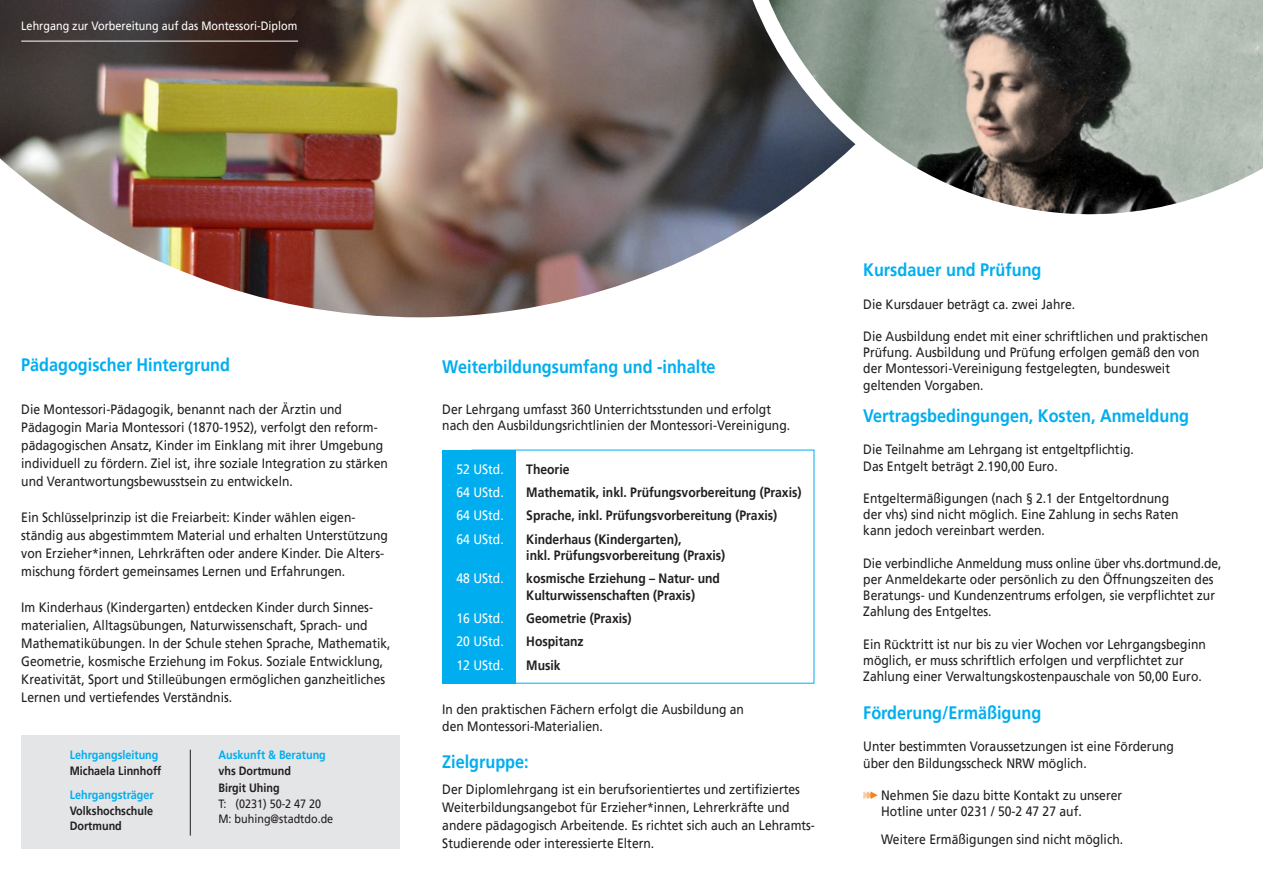
<style>
.page{position:relative;width:1263px;height:893px;background:#fff}
.page>*{position:absolute;margin:0;border:0;box-sizing:border-box;transform-origin:0 0}
.t1{font:700 18px "Frutiger LT Pro";color:#00aeef;scale:.9 1}
.t2{font:13.5px/18px "Frutiger LT Pro";color:#231f20;scale:.9 1}
.t3{font:700 13.5px/16.2px "Frutiger LT Pro";color:#231f20;scale:.9 1}
.t4{font:13.5px "Frutiger LT Pro";color:#fff;scale:.9 1}
.t5{font:700 12px/14.4px "Frutiger LT Pro";color:#231f20;scale:.9 1}
.t6{font:700 12px "Frutiger LT Pro";color:#00aeef;scale:.9 1}
.t7{font:12px "Frutiger LT Pro";color:#fff;scale:.9 1}
.t8{font:12px/14.4px "Frutiger LT Pro";color:#231f20;scale:.9 1}
</style>
<div class="page">
<div style="left:21px;top:735px;width:379px;height:113px;background:#e4e5e7"></div>
<svg style="left:863px;top:791px;width:15px;height:8px"></svg>
<img style="left:0;top:0;width:763px;height:317px">
<img style="left:769px;top:0;width:494px;height:215px">
<div style="left:442px;top:450px;width:73px;height:234px;background:#00aeef"></div>
<div style="left:472px;top:450px;width:342px;height:234px;border:1px solid #00aeef"></div>
<hr style="left:21px;top:41px;width:277px;height:1px;background:#fff">
<hr style="left:190px;top:750px;width:1px;height:86px;background:#231f20">
<p class="t7" style="left:21px;top:19px;width:308px">Lehrgang zur Vorbereitung auf das Montessori-Diplom</p>
<h1 class="t1" style="left:21px;top:354px;width:234px">Pädagogischer Hintergrund</h1>
<p class="t2" style="left:21px;top:401px;width:409px">Die Montessori-Pädagogik, benannt nach der Ärztin und Pädagogin Maria Montessori (1870-1952), verfolgt den reform&shy;pädagogischen Ansatz, Kinder im Einklang mit ihrer Umgebung individuell zu fördern. Ziel ist, ihre soziale Integration zu stärken und Verantwortungsbewusstsein zu entwickeln.</p>
<p class="t2" style="left:21px;top:509px;width:409px">Ein Schlüsselprinzip ist die Freiarbeit: Kinder wählen eigen&shy;ständig aus abgestimmtem Material und erhalten Unterstützung von Erzieher*innen, Lehrkräften oder andere Kinder. Die Alters&shy;mischung fördert gemeinsames Lernen und Erfahrungen.</p>
<p class="t2" style="left:21px;top:599px;width:412px">Im Kinderhaus (Kindergarten) entdecken Kinder durch Sinnes&shy;materialien, Alltagsübungen, Naturwissenschaft, Sprach- und Mathematikübungen. In der Schule stehen Sprache, Mathematik, Geometrie, kosmische Erziehung im Fokus. Soziale Entwicklung, Kreativität, Sport und Stilleübungen ermöglichen ganzheitliches Lernen und vertiefendes Verständnis.</p>
<p class="t6" style="left:70px;top:747px;width:100px">Lehrgangsleitung</p>
<p class="t5" style="left:70px;top:764px;width:103px">Michaela Linnhoff</p>
<p class="t6" style="left:70px;top:787px;width:95px">Lehrgangsträger</p>
<p class="t5" style="left:70px;top:804px;width:94px">Volkshochschule<br>Dortmund</p>
<p class="t6" style="left:218px;top:747px;width:121px">Auskunft &amp; Beratung</p>
<p class="t5" style="left:218px;top:763px;width:82px;line-height:16.5px">vhs Dortmund<br>Birgit Uhing</p>
<p class="t8" style="left:218px;top:797px;width:129px">T: (0231) 50-2 47 20<br>M: buhing@stadtdo.de</p>
<h1 class="t1" style="left:442px;top:356px;width:305px">Weiterbildungsumfang und -inhalte</h1>
<p class="t2" style="left:442px;top:401px;width:388px;line-height:16.2px">Der Lehrgang umfasst 360 Unterrichtsstunden und erfolgt nach den Ausbildungsrichtlinien der Montessori-Vereinigung.</p>
<p class="t4" style="left:456px;top:461px;width:54px">52 UStd.</p>
<p class="t3" style="left:526px;top:461px;width:50px">Theorie</p>
<p class="t4" style="left:456px;top:484px;width:54px">64 UStd.</p>
<p class="t3" style="left:526px;top:484px;width:307px">Mathematik, inkl. Prüfungsvorbereitung (Praxis)</p>
<p class="t4" style="left:456px;top:508px;width:54px">64 UStd.</p>
<p class="t3" style="left:526px;top:507px;width:280px">Sprache, inkl. Prüfungsvorbereitung (Praxis)</p>
<p class="t4" style="left:456px;top:531px;width:54px">64 UStd.</p>
<p class="t3" style="left:526px;top:531px;width:223px">Kinderhaus (Kindergarten),<br>inkl. Prüfungsvorbereitung (Praxis)</p>
<p class="t4" style="left:456px;top:571px;width:54px">48 UStd.</p>
<p class="t3" style="left:526px;top:570px;width:217px">kosmische Erziehung – Natur- und<br>Kulturwissenschaften (Praxis)</p>
<p class="t4" style="left:456px;top:610px;width:54px">16 UStd.</p>
<p class="t3" style="left:526px;top:610px;width:119px">Geometrie (Praxis)</p>
<p class="t4" style="left:456px;top:634px;width:54px">20 UStd.</p>
<p class="t3" style="left:526px;top:634px;width:65px">Hospitanz</p>
<p class="t4" style="left:456px;top:657px;width:54px">12 UStd.</p>
<p class="t3" style="left:526px;top:657px;width:40px">Musik</p>
<p class="t2" style="left:442px;top:701px;width:337px;line-height:16.2px">In den praktischen Fächern erfolgt die Ausbildung an den Montessori-Materialien.</p>
<h1 class="t1" style="left:442px;top:751px;width:98px">Zielgruppe:</h1>
<p class="t2" style="left:442px;top:780px;width:416px">Der Diplomlehrgang ist ein berufsorientiertes und zertifiziertes Weiterbildungsangebot für Erzieher*innen, Lehrerkräfte und andere pädagogisch Arbeitende. Es richtet sich auch an Lehramts-Studierende oder interessierte Eltern.</p>
<h1 class="t1" style="left:863px;top:259px;width:200px">Kursdauer und Prüfung</h1>
<p class="t2" style="left:863px;top:295px;width:237px">Die Kursdauer beträgt ca. zwei Jahre.</p>
<p class="t2" style="left:863px;top:328px;width:385px;line-height:16.2px">Die Ausbildung endet mit einer schriftlichen und praktischen Prüfung. Ausbildung und Prüfung erfolgen gemäß den von der Montessori-Vereinigung festgelegten, bundesweit geltenden Vorgaben.</p>
<h1 class="t1" style="left:863px;top:405px;width:364px">Vertragsbedingungen, Kosten, Anmeldung</h1>
<p class="t2" style="left:863px;top:442px;width:302px;line-height:16.2px">Die Teilnahme am Lehrgang ist entgeltpflichtig.<br>Das Entgelt beträgt 2.190,00 Euro.</p>
<p class="t2" style="left:863px;top:490px;width:352px;line-height:16.2px">Entgeltermäßigungen (nach § 2.1 der Entgeltordnung der vhs) sind nicht möglich. Eine Zahlung in sechs Raten kann jedoch vereinbart werden.</p>
<p class="t2" style="left:863px;top:555px;width:399px;line-height:16.2px">Die verbindliche Anmeldung muss online über vhs.dortmund.de, per Anmeldekarte oder persönlich zu den Öffnungszeiten des Beratungs- und Kundenzentrums erfolgen, sie verpflichtet zur Zahlung des Entgeltes.</p>
<p class="t2" style="left:863px;top:636px;width:382px;line-height:16.2px">Ein Rücktritt ist nur bis zu vier Wochen vor Lehrgangsbeginn möglich, er muss schriftlich erfolgen und verpflichtet zur<br>Zahlung einer Verwaltungskostenpauschale von 50,00 Euro.</p>
<h1 class="t1" style="left:863px;top:702px;width:199px">Förderung/Ermäßigung</h1>
<p class="t2" style="left:863px;top:739px;width:347px;line-height:16.2px">Unter bestimmten Voraussetzungen ist eine Förderung über den Bildungsscheck NRW möglich.</p>
<p class="t2" style="left:881px;top:787px;width:269px;line-height:16.2px">Nehmen Sie dazu bitte Kontakt zu unserer<br>Hotline unter 0231 / 50-2 47 27 auf.</p>
<p class="t2" style="left:881px;top:830px;width:270px">Weitere Ermäßigungen sind nicht möglich.</p>
</div>
